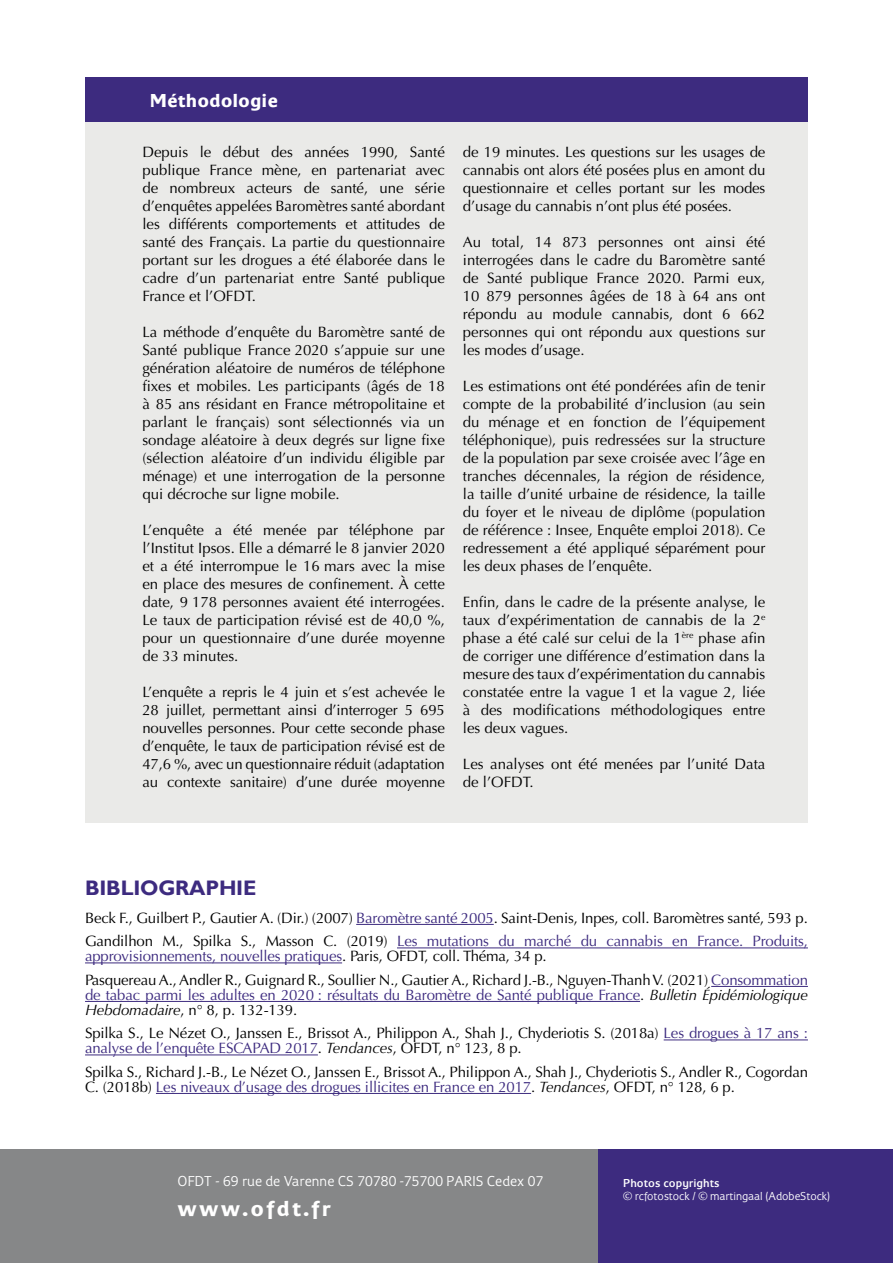
<style>
.page{position:relative;width:893px;height:1263px;background:#fff}
.page>*{position:absolute;margin:0;border:0;box-sizing:border-box;transform-origin:0 0}
.t1{font:700 22.5px "Eurocrat";letter-spacing:.1em;color:#fff}
.t2{font:700 21px "Gill Sans";letter-spacing:-.01em;color:#3d2b7f}
.t3{font:700 19.5px "Eurocrat";color:#fff}
.t4{font:15px/18px "Optima LT";letter-spacing:-.01em;color:#000;text-align:justify}
.t5{font:15px/15px "Optima LT";letter-spacing:-.01em;color:#3d2b7f}
.t6{font:15px "Eurocrat";letter-spacing:.01em;color:#fff}
.t7{font:12px "Eurocrat";color:#fff}
.t8{font:500 12px "Eurocrat";color:#fff}
.t9{font:700 10.5px "Eurocrat";color:#fff}
.s1{color:#3d2b7f}
.s2{color:#000}
.s3{font-style:italic;color:#000}
.s4{font-style:italic}
</style>
<div class="page">
<div style="left:85px;top:85px;width:723px;height:738px;background:#eaeae8"></div>
<div style="left:0;top:1149px;width:893px;height:114px;background:#868788"></div>
<div style="left:599px;top:1149px;width:294px;height:114px;background:#3d2b7f"></div>
<div style="left:85px;top:78px;width:723px;height:44px;background:#3d2b7f"></div>
<hr style="left:356px;top:924px;width:138px;height:1px;background:#3d2b7f">
<hr style="left:397px;top:947px;width:411px;height:1px;background:#3d2b7f">
<hr style="left:85px;top:962px;width:257px;height:1px;background:#3d2b7f">
<hr style="left:711px;top:986px;width:97px;height:1px;background:#3d2b7f">
<hr style="left:85px;top:1001px;width:555px;height:1px;background:#3d2b7f">
<hr style="left:664px;top:1039px;width:144px;height:1px;background:#3d2b7f">
<hr style="left:85px;top:1054px;width:233px;height:1px;background:#3d2b7f">
<hr style="left:156px;top:1093px;width:375px;height:1px;background:#3d2b7f">
<h3 class="t3" style="left:150px;top:89px;width:130px">Méthodologie</h3>
<p class="t4" style="left:142px;top:143px;width:304px">Depuis le début des années 1990, Santé publique France mène, en partenariat avec de nombreux acteurs de santé, une série d’enquêtes appelées Baromètres santé abordant les différents comportements et attitudes de santé des Français. La partie du questionnaire portant sur les drogues a été élaborée dans le cadre d’un partenariat entre Santé publique France et l’OFDT.</p>
<p class="t4" style="left:142px;top:323px;width:304px">La méthode d’enquête du Baromètre santé de Santé publique France 2020 s’appuie sur une génération aléatoire de numéros de téléphone fixes et mobiles. Les participants (âgés de 18 à 85 ans résidant en France métropolitaine et parlant le français) sont sélectionnés via un sondage aléatoire à deux degrés sur ligne fixe (sélection aléatoire d’un individu éligible par ménage) et une interrogation de la personne qui décroche sur ligne mobile.</p>
<p class="t4" style="left:142px;top:521px;width:304px">L’enquête a été menée par téléphone par l’Institut Ipsos. Elle a démarré le 8 janvier 2020 et a été interrompue le 16 mars avec la mise en place des mesures de confinement. À cette date, 9 178 personnes avaient été interrogées.<br>Le taux de participation révisé est de 40,0 %, pour un questionnaire d’une durée moyenne de 33 minutes.</p>
<p class="t4" style="left:142px;top:683px;width:304px">L’enquête a repris le 4 juin et s’est achevée le 28 juillet, permettant ainsi d’interroger 5 695 nouvelles personnes. Pour cette seconde phase d’enquête, le taux de participation révisé est de 47,6 %, avec un questionnaire réduit (adaptation au contexte sanitaire) d’une durée moyenne</p>
<p class="t4" style="left:463px;top:143px;width:304px">de 19 minutes. Les questions sur les usages de cannabis ont alors été posées plus en amont du questionnaire et celles portant sur les modes d’usage du cannabis n’ont plus été posées.</p>
<p class="t4" style="left:463px;top:233px;width:304px">Au total, 14 873 personnes ont ainsi été interrogées dans le cadre du Baromètre santé de Santé publique France 2020. Parmi eux, 10 879 personnes âgées de 18 à 64 ans ont répondu au module cannabis, dont 6 662 personnes qui ont répondu aux questions sur les modes d’usage.</p>
<p class="t4" style="left:463px;top:377px;width:304px">Les estimations ont été pondérées afin de tenir compte de la probabilité d’inclusion (au sein du ménage et en fonction de l’équipement téléphonique), puis redressées sur la structure de la population par sexe croisée avec l’âge en tranches décennales, la région de résidence, la taille d’unité urbaine de résidence, la taille du foyer et le niveau de diplôme (population de référence : Insee, Enquête emploi 2018). Ce redressement a été appliqué séparément pour les deux phases de l’enquête.</p>
<p class="t4" style="left:463px;top:593px;width:304px">Enfin, dans le cadre de la présente analyse, le taux d’expérimentation de cannabis de la 2<sup>e </sup>phase a été calé sur celui de la 1<sup>ère</sup> phase afin de corriger une différence d’estimation dans la mesure des taux d’expérimentation du cannabis constatée entre la vague 1 et la vague 2, liée à des modifications méthodologiques entre les deux vagues.</p>
<p class="t4" style="left:463px;top:755px;width:304px">Les analyses ont été menées par l’unité Data de l’OFDT.</p>
<h2 class="t2" style="left:85px;top:875px;width:173px">BIBLIOGRAPHIE</h2>
<p class="t4" style="left:85px;top:906px;width:724px;line-height:23.5px">Beck F., Guilbert P., Gautier A. (Dir.) (2007) <span class="s1">Baromètre santé 2005</span>. Saint-Denis, Inpes, coll. Baromètres santé, 593 p.<br>Gandilhon M., Spilka S., Masson C. (2019) <span class="s1">Les mutations du marché du cannabis en France. Produits,</span></p>
<p class="t4" style="left:85px;top:945px;width:724px;line-height:23.5px"><span class="s1">approvisionnements, nouvelles pratiques</span>. Paris, OFDT, coll. Théma, 34 p.<br>Pasquereau A., Andler R., Guignard R., Soullier N., Gautier A., Richard J.-B., Nguyen-Thanh V. (2021) <span class="s1">Consommation</span></p>
<p class="t5" style="left:85px;top:987px;width:724px">de tabac parmi les adultes en 2020 : résultats du Baromètre de Santé publique France<span class="s2">.</span> <span class="s3">Bulletin Épidémiologique<br>Hebdomadaire</span><span class="s2">, n° 8, p. 132-139.</span></p>
<p class="t4" style="left:85px;top:1026px;width:724px;line-height:15px">Spilka S., Le Nézet O., Janssen E., Brissot A., Philippon A., Shah J., Chyderiotis S. (2018a) <span class="s1">Les drogues à 17 ans : analyse de l’enquête ESCAPAD 2017</span>. <span class="s4">Tendances</span>, OFDT, n° 123, 8 p.</p>
<p class="t4" style="left:85px;top:1064px;width:724px;line-height:15px">Spilka S., Richard J.-B., Le Nézet O., Janssen E., Brissot A., Philippon A., Shah J., Chyderiotis S., Andler R., Cogordan<br>C. (2018b) <span class="s1">Les niveaux d’usage des drogues illicites en France en 2017</span>. <span class="s4">Tendances</span>, OFDT, n° 128, 6 p.</p>
<p class="t6" style="left:178px;top:1172px;width:367px">OFDT - 69 rue de Varenne CS 70780 -75700 PARIS Cedex 07</p>
<p class="t9" style="left:441px;top:1177px;width:8px">6</p>
<h1 class="t1" style="left:178px;top:1195px;width:155px">www.ofdt.fr</h1>
<p class="t8" style="left:623px;top:1176px;width:98px">Photos copyrights</p>
<p class="t7" style="left:623px;top:1189px;width:209px">© rcfotostock / © martingaal (AdobeStock)</p>
</div>
